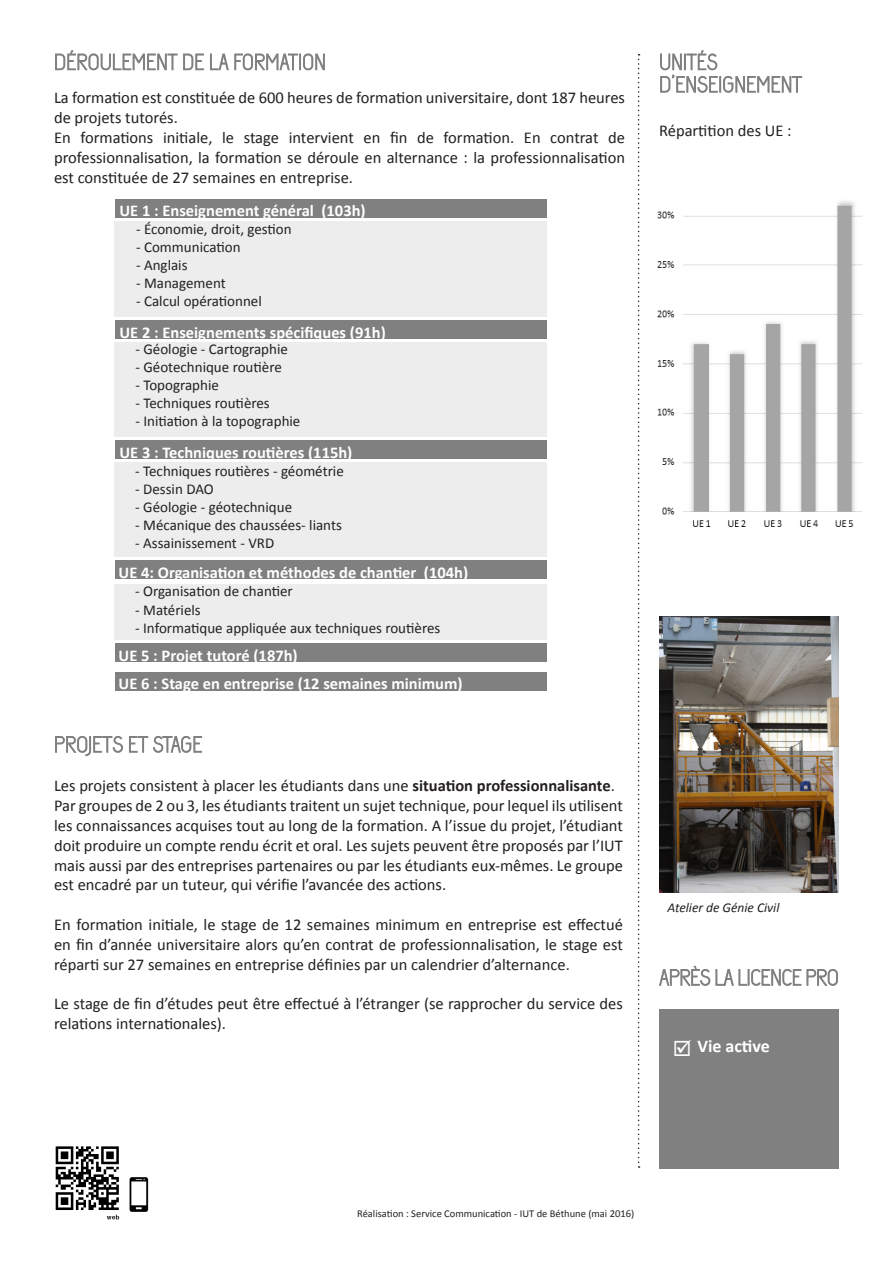
<style>
.page{position:relative;width:893px;height:1263px;background:#fff}
.page>*{position:absolute;margin:0;border:0;box-sizing:border-box;transform-origin:0 0}
.t1{font:700 18px "Calibri";color:#fff}
.t2{font:16.5px/19.8px "Calibri";color:#231f20;text-align:justify}
.t3{font:700 16.5px "Calibri";color:#fff}
.t4{font:15px "Calibri";color:#231f20}
.t5{font:italic 13.5px "Calibri";color:#231f20}
.t6{font:10.5px "Calibri";color:#231f20}
.s1{font-weight:700}
</style>
<div class="page">
<img style="left:637px;top:180px;width:226px;height:359px">
<div style="left:115px;top:221px;width:432px;height:96px;background:#ededed"></div>
<div style="left:116px;top:199px;width:431px;height:19px;background:#808080"></div>
<svg style="left:638px;top:54px;width:2px;height:1114px"></svg>
<svg style="left:55px;top:50px;width:149px;height:21px"></svg>
<svg style="left:210px;top:53px;width:115px;height:18px"></svg>
<svg style="left:55px;top:736px;width:68px;height:20px"></svg>
<svg style="left:129px;top:736px;width:73px;height:17px"></svg>
<svg style="left:660px;top:50px;width:142px;height:43px"></svg>
<svg style="left:659px;top:965px;width:179px;height:21px"></svg>
<div style="left:659px;top:1009px;width:180px;height:159px;background:#808080"></div>
<img style="left:55px;top:1146px;width:77px;height:74px">
<img style="left:129px;top:1172px;width:20px;height:39px">
<div style="left:115px;top:342px;width:432px;height:95px;background:#ededed"></div>
<div style="left:116px;top:320px;width:431px;height:19px;background:#808080"></div>
<div style="left:115px;top:462px;width:432px;height:95px;background:#ededed"></div>
<div style="left:116px;top:440px;width:431px;height:19px;background:#808080"></div>
<div style="left:115px;top:560px;width:431px;height:19px;background:#808080"></div>
<div style="left:115px;top:643px;width:431px;height:19px;background:#808080"></div>
<img style="left:659px;top:617px;width:180px;height:275px">
<div style="left:115px;top:584px;width:432px;height:55px;background:#ededed"></div>
<div style="left:115px;top:672px;width:431px;height:19px;background:#808080"></div>
<p class="t2" style="left:54px;top:88px;width:573px">La formation est constituée de 600 heures de formation universitaire, dont 187 heures de projets tutorés.</p>
<p class="t2" style="left:54px;top:128px;width:573px">En formations initiale, le stage intervient en fin de formation. En contrat de professionnalisation, la formation se déroule en alternance : la professionnalisation est constituée de 27 semaines en entreprise.</p>
<p class="t3" style="left:120px;top:200px;width:248px">UE 1 : Enseignement général (103h)</p>
<p class="t4" style="left:136px;top:220px;width:157px">- Économie, droit, gestion</p>
<p class="t4" style="left:136px;top:238px;width:106px">- Communication</p>
<p class="t4" style="left:136px;top:256px;width:53px">- Anglais</p>
<p class="t4" style="left:136px;top:274px;width:91px">- Management</p>
<p class="t4" style="left:136px;top:292px;width:127px">- Calcul opérationnel</p>
<p class="t3" style="left:120px;top:322px;width:268px">UE 2 : Enseignements spécifiques (91h)</p>
<p class="t4" style="left:135px;top:339px;width:154px">- Géologie - Cartographie</p>
<p class="t4" style="left:135px;top:357px;width:148px">- Géotechnique routière</p>
<p class="t4" style="left:135px;top:375px;width:85px">- Topographie</p>
<p class="t4" style="left:135px;top:393px;width:136px">- Techniques routières</p>
<p class="t4" style="left:135px;top:411px;width:167px">- Initiation à la topographie</p>
<p class="t3" style="left:120px;top:442px;width:234px">UE 3 : Techniques routières (115h)</p>
<p class="t4" style="left:135px;top:461px;width:210px">- Techniques routières - géométrie</p>
<p class="t4" style="left:135px;top:479px;width:80px">- Dessin DAO</p>
<p class="t4" style="left:135px;top:497px;width:158px">- Géologie - géotechnique</p>
<p class="t4" style="left:135px;top:515px;width:208px">- Mécanique des chaussées- liants</p>
<p class="t4" style="left:135px;top:533px;width:141px">- Assainissement - VRD</p>
<p class="t3" style="left:119px;top:561px;width:351px">UE 4: Organisation et méthodes de chantier (104h)</p>
<p class="t4" style="left:135px;top:582px;width:159px">- Organisation de chantier</p>
<p class="t4" style="left:135px;top:600px;width:67px">- Matériels</p>
<p class="t4" style="left:135px;top:618px;width:307px">- Informatique appliquée aux techniques routières</p>
<p class="t3" style="left:119px;top:645px;width:181px">UE 5 : Projet tutoré (187h)</p>
<p class="t3" style="left:119px;top:673px;width:345px">UE 6 : Stage en entreprise (12 semaines minimum)</p>
<p class="t2" style="left:54px;top:776px;width:562px">Les projets consistent à placer les étudiants dans une <span class="s1">situation professionnalisante</span>.</p>
<p class="t2" style="left:54px;top:796px;width:570px">Par groupes de 2 ou 3, les étudiants traitent un sujet technique, pour lequel ils utilisent les connaissances acquises tout au long de la formation. A l’issue du projet, l’étudiant doit produire un compte rendu écrit et oral. Les sujets peuvent être proposés par l’IUT mais aussi par des entreprises partenaires ou par les étudiants eux-mêmes. Le groupe est encadré par un tuteur, qui vérifie l’avancée des actions.</p>
<p class="t2" style="left:54px;top:915px;width:570px">En formation initiale, le stage de 12 semaines minimum en entreprise est effectué en fin d’année universitaire alors qu’en contrat de professionnalisation, le stage est réparti sur 27 semaines en entreprise définies par un calendrier d’alternance.</p>
<p class="t2" style="left:54px;top:994px;width:570px">Le stage de fin d’études peut être effectué à l’étranger (se rapprocher du service des relations internationales).</p>
<p class="t2" style="left:659px;top:120px;width:134px">Répartition des UE :</p>
<p class="t5" style="left:668px;top:898px;width:113px">Atelier de Génie Civil</p>
<p class="t1" style="left:697px;top:1034px;width:74px">Vie active</p>
<p class="t6" style="left:357px;top:1207px;width:278px">Réalisation : Service Communication - IUT de Béthune (mai 2016)</p>
</div>
